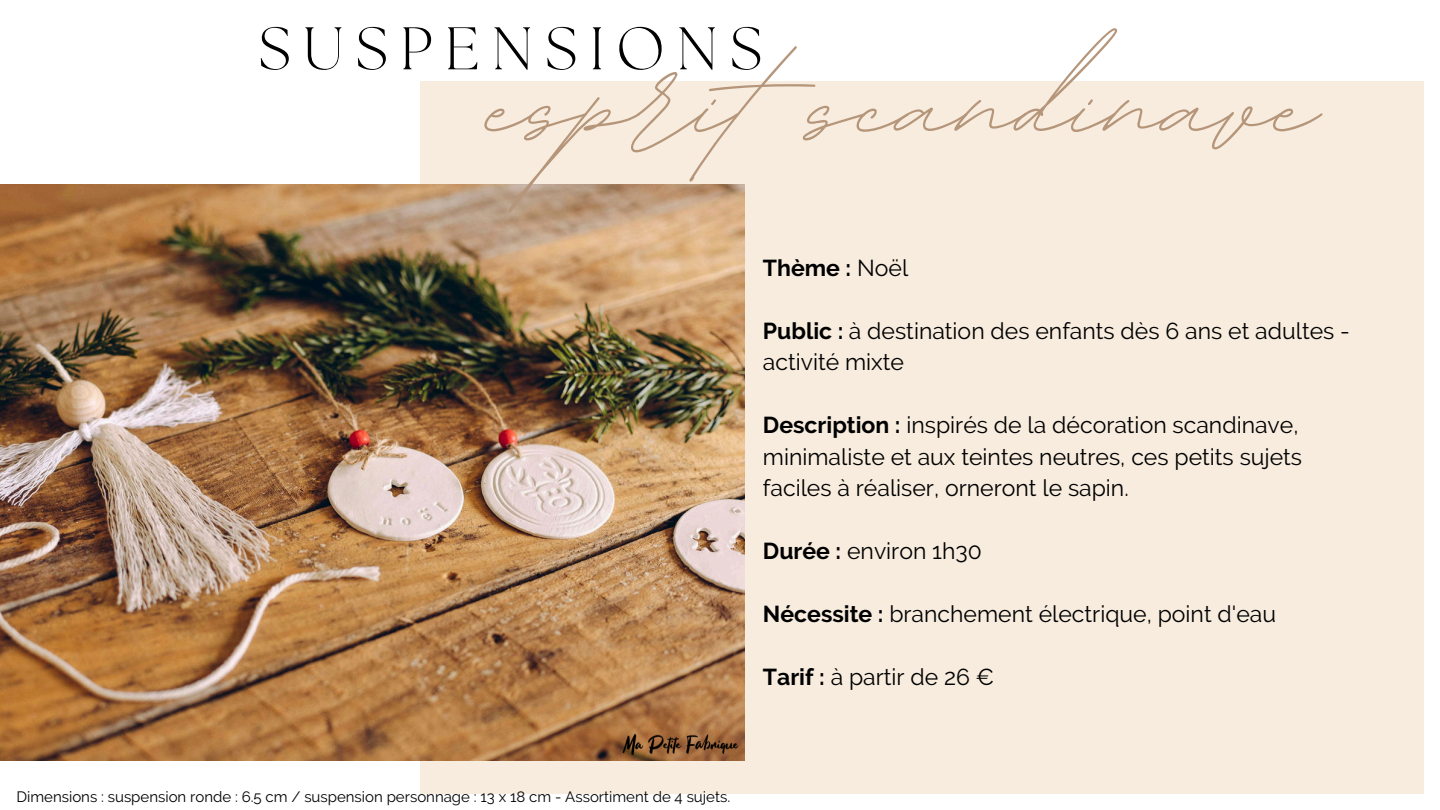
<style>
.page{position:relative;width:1440px;height:810px;background:#fff}
.page>*{position:absolute;margin:0;border:0;box-sizing:border-box;transform-origin:0 0}
.t1{font:200px "BD Script";color:#b6967a}
.t2{font:300 60px "The Seasons";letter-spacing:.2em;color:#000}
.t3{font:23px/31.5px "Raleway";color:#000}
.t4{font:700 23px "Raleway";color:#000}
.t5{font:15px "Raleway";color:#000}
.s1{font-weight:400}
.s2{font-weight:700}
</style>
<div class="page">
<div style="left:421px;top:81px;width:1003px;height:712px;background:#f7ecde"></div>
<img style="left:0;top:185px;width:745px;height:576px">
<img style="left:617px;top:729px;width:127px;height:31px">
<h2 class="t2" style="left:258px;top:10px;width:506px">SUSPENSIONS</h2>
<h1 class="t1" style="left:487px;top:-55px;width:831px">esprit scandinave</h1>
<p class="t4" style="left:763px;top:254px;width:147px">Thème : <span class="s1">Noël</span></p>
<p class="t3" style="left:763px;top:315px;width:589px"><span class="s2">Public :</span> à destination des enfants dès 6 ans et adultes - activité mixte</p>
<p class="t3" style="left:763px;top:409px;width:541px"><span class="s2">Description :</span> inspirés de la décoration scandinave, minimaliste et aux teintes neutres, ces petits sujets faciles à réaliser, orneront le sapin.</p>
<p class="t3" style="left:763px;top:535px;width:220px"><span class="s2">Durée :</span> environ 1h30</p>
<p class="t3" style="left:763px;top:598px;width:515px"><span class="s2">Nécessite :</span> branchement électrique, point d'eau</p>
<p class="t3" style="left:763px;top:661px;width:233px"><span class="s2">Tarif :</span> à partir de 26 €</p>
<p class="t5" style="left:16px;top:788px;width:715px">Dimensions : suspension ronde : 6.5 cm / suspension personnage : 13 x 18 cm - Assortiment de 4 sujets.</p>
</div>
